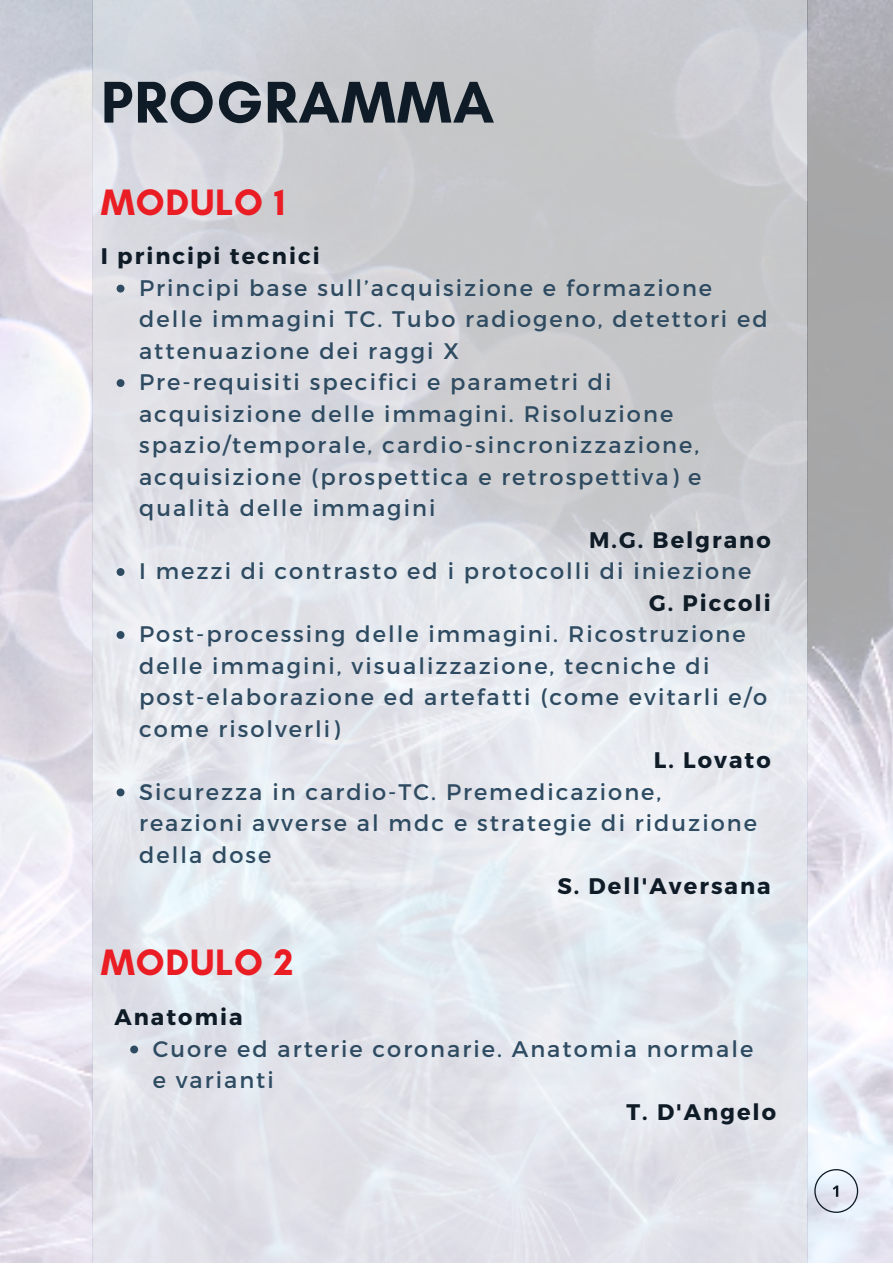
<style>
.page{position:relative;width:893px;height:1264px;background:#fff}
.page>*{position:absolute;margin:0;border:0;box-sizing:border-box;transform-origin:0 0}
.t1{font:700 60px "Glacial Indifference";letter-spacing:.02em;color:#0f1c27}
.t2{font:700 37.5px "Glacial Indifference";letter-spacing:.02em;color:#ea1c24}
.t3{font:22.5px/31.5px "Montserrat";letter-spacing:.09em;color:#2e4b61}
.t4{font:700 22.5px "Montserrat";letter-spacing:.09em;color:#0f1c27}
</style>
<div class="page">
<img style="left:0;top:0;width:892px;height:1262px">
<img style="left:93px;top:0;width:714px;height:1262px">
<svg style="left:117px;top:285px;width:7px;height:7px"></svg>
<svg style="left:117px;top:379px;width:7px;height:8px"></svg>
<svg style="left:117px;top:568px;width:7px;height:8px"></svg>
<svg style="left:117px;top:631px;width:7px;height:8px"></svg>
<svg style="left:117px;top:788px;width:7px;height:8px"></svg>
<svg style="left:814px;top:1168px;width:44px;height:44px;background:#cfd6e0"></svg>
<svg style="left:130px;top:1045px;width:8px;height:8px"></svg>
<p class="t1" style="left:101px;top:66px;width:395px">PROGRAMMA</p>
<p class="t2" style="left:101px;top:179px;width:186px">MODULO 1</p>
<p class="t4" style="left:101px;top:242px;width:220px">I principi tecnici</p>
<p class="t3" style="left:139px;top:271px;width:630px">Principi base sull’acquisizione e formazione delle immagini TC. Tubo radiogeno, detettori ed attenuazione dei raggi X</p>
<p class="t3" style="left:139px;top:365px;width:564px">Pre-requisiti specifici e parametri di acquisizione delle immagini. Risoluzione spazio/temporale, cardio-sincronizzazione, acquisizione (prospettica e retrospettiva) e qualità delle immagini</p>
<p class="t4" style="left:589px;top:525px;width:183px">M.G. Belgrano</p>
<p class="t3" style="left:139px;top:554px;width:613px">I mezzi di contrasto ed i protocolli di iniezione</p>
<p class="t4" style="left:649px;top:588px;width:123px">G. Piccoli</p>
<p class="t3" style="left:139px;top:617px;width:629px">Post-processing delle immagini. Ricostruzione delle immagini, visualizzazione, tecniche di post-elaborazione ed artefatti (come evitarli e/o come risolverli)</p>
<p class="t4" style="left:653px;top:745px;width:118px">L. Lovato</p>
<p class="t3" style="left:139px;top:774px;width:619px">Sicurezza in cardio-TC. Premedicazione, reazioni avverse al mdc e strategie di riduzione della dose</p>
<p class="t2" style="left:101px;top:939px;width:194px">MODULO 2</p>
<p class="t4" style="left:114px;top:1002px;width:129px">Anatomia</p>
<p class="t4" style="left:557px;top:871px;width:215px">S. Dell'Aversana</p>
<p class="t3" style="left:153px;top:1031px;width:602px">Cuore ed arterie coronarie. Anatomia normale e varianti</p>
<p class="t4" style="left:626px;top:1097px;width:151px">T. D'Angelo</p>
</div>
